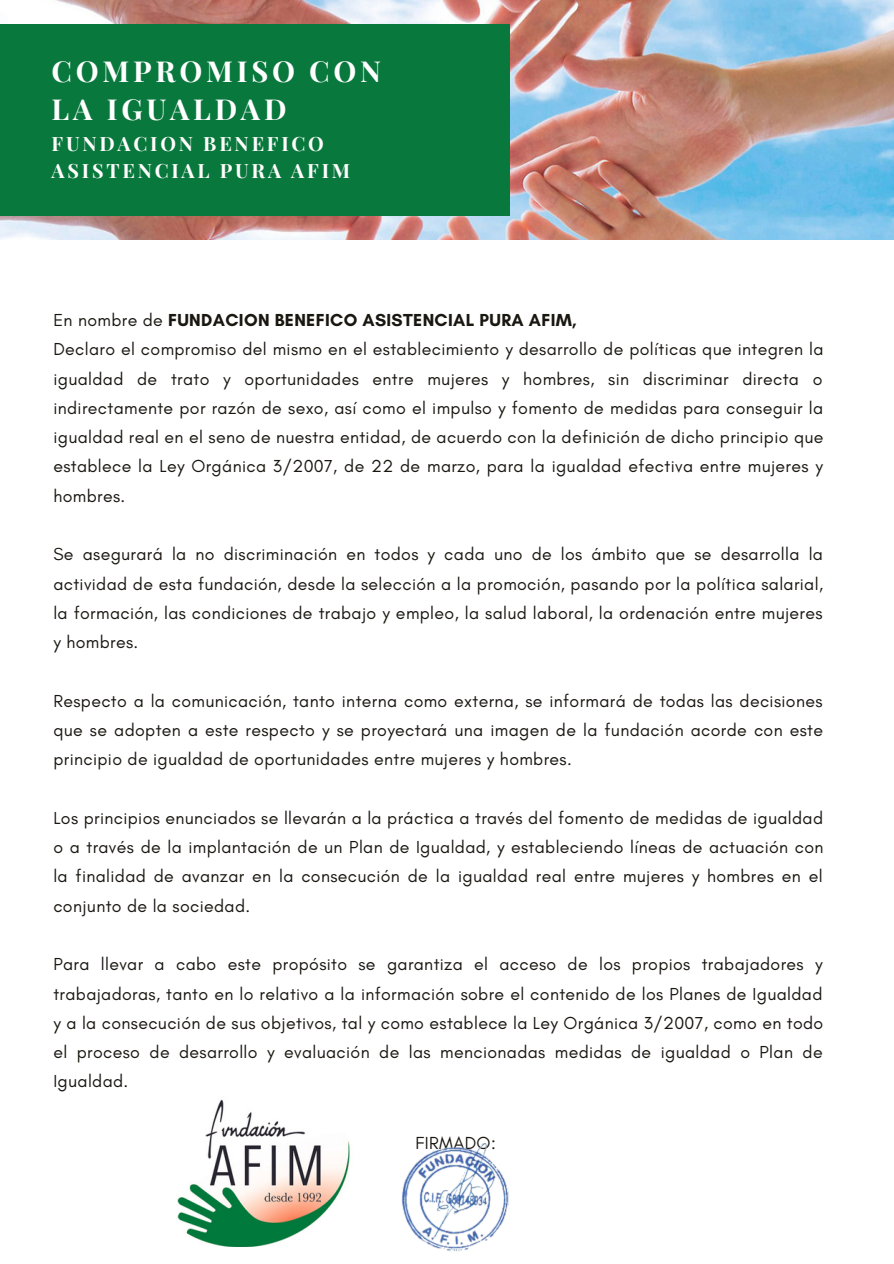
<style>
.page{position:relative;width:894px;height:1264px;background:#fff}
.page>*{position:absolute;margin:0;border:0;box-sizing:border-box;transform-origin:0 0}
.t1{font:700 28.95px/38.2px "Playfair Display";letter-spacing:.13em;color:#fff}
.t2{font:700 19.8px/27px "Playfair Display";letter-spacing:.14em;color:#fefdfc}
.t3{font:17.85px "Glacial Indifference";letter-spacing:.02em;color:#1a1711}
.t4{font:17.7px/29.2px "Glacial Indifference";letter-spacing:.02em;color:#1a1711;text-align:justify}
.t5{font:700 17.7px "Glacial Indifference";letter-spacing:.02em;color:#1a1711}
.s1{font-weight:400}
</style>
<div class="page">
<img style="left:0;top:0;width:893px;height:240px">
<div style="left:0;top:24px;width:509px;height:192px;background:#08783d"></div>
<img style="left:177px;top:1099px;width:173px;height:147px">
<img style="left:402px;top:1143px;width:107px;height:109px">
<p class="t1" style="left:52px;top:50px;width:331px">COMPROMISO CON<br>LA IGUALDAD</p>
<p class="t2" style="left:52px;top:129px;width:300px">FUNDACION BENEFICO<br>ASISTENCIAL PURA AFIM</p>
<p class="t5" style="left:53px;top:309px;width:524px"><span class="s1">En nombre de</span> FUNDACION BENEFICO ASISTENCIAL PURA AFIM,</p>
<p class="t4" style="left:53px;top:334px;width:771px">Declaro el compromiso del mismo en el establecimiento y desarrollo de políticas que integren la igualdad de trato y oportunidades entre mujeres y hombres, sin discriminar directa o indirectamente por razón de sexo, así como el impulso y fomento de medidas para conseguir la igualdad real en el seno de nuestra entidad, de acuerdo con la definición de dicho principio que establece la Ley Orgánica 3/2007, de 22 de marzo, para la igualdad efectiva entre mujeres y hombres.</p>
<p class="t4" style="left:53px;top:539px;width:771px">Se asegurará la no discriminación en todos y cada uno de los ámbito que se desarrolla la actividad de esta fundación, desde la selección a la promoción, pasando por la política salarial, la formación, las condiciones de trabajo y empleo, la salud laboral, la ordenación entre mujeres y hombres.</p>
<p class="t4" style="left:53px;top:686px;width:771px">Respecto a la comunicación, tanto interna como externa, se informará de todas las decisiones que se adopten a este respecto y se proyectará una imagen de la fundación acorde con este principio de igualdad de oportunidades entre mujeres y hombres.</p>
<p class="t4" style="left:53px;top:803px;width:771px">Los principios enunciados se llevarán a la práctica a través del fomento de medidas de igualdad o a través de la implantación de un Plan de Igualdad, y estableciendo líneas de actuación con la finalidad de avanzar en la consecución de la igualdad real entre mujeres y hombres en el conjunto de la sociedad.</p>
<p class="t4" style="left:53px;top:949px;width:771px">Para llevar a cabo este propósito se garantiza el acceso de los propios trabajadores y trabajadoras, tanto en lo relativo a la información sobre el contenido de los Planes de Igualdad y a la consecución de sus objetivos, tal y como establece la Ley Orgánica 3/2007, como en todo el proceso de desarrollo y evaluación de las mencionadas medidas de igualdad o Plan de Igualdad.</p>
<p class="t3" style="left:415px;top:1132px;width:82px">FIRMADO:</p>
</div>
